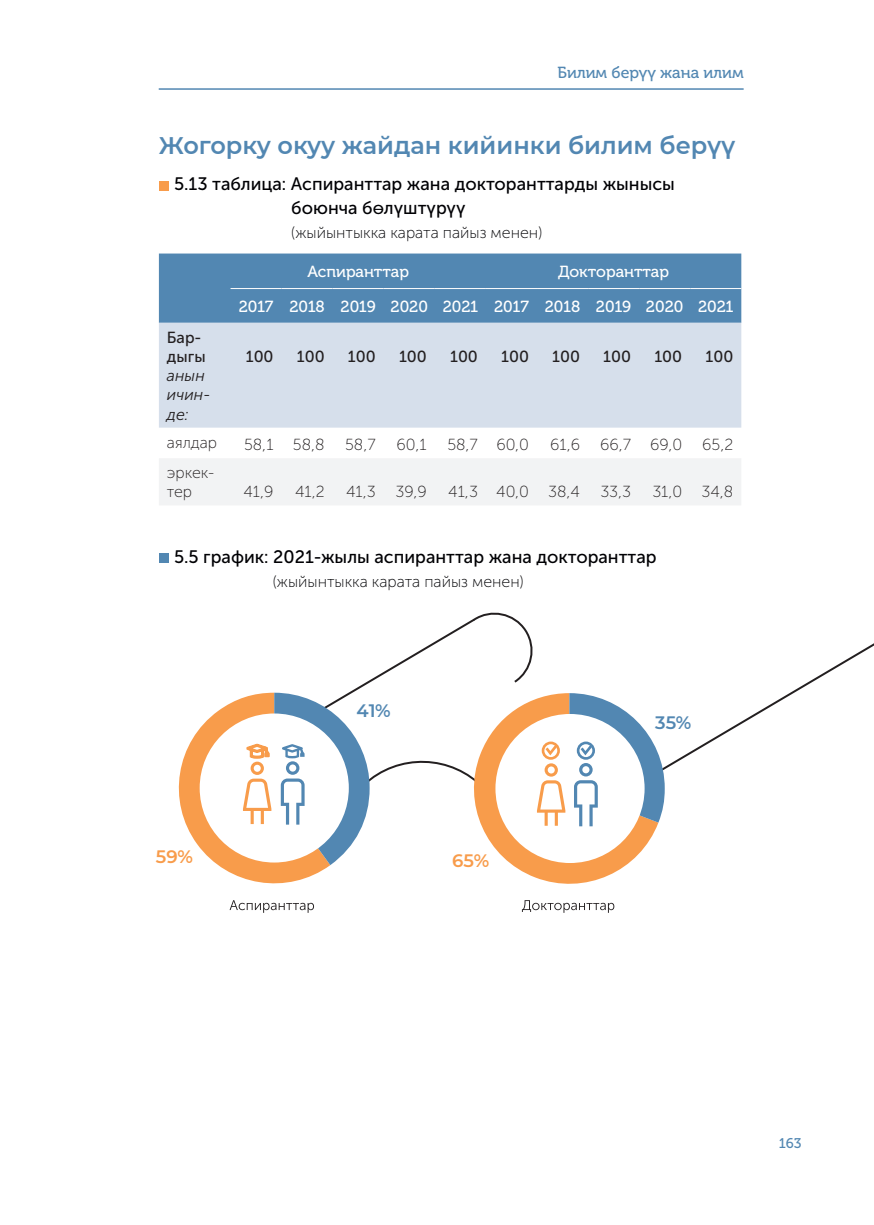
<style>
.page{position:relative;width:874px;height:1225px;background:#fff}
.page>*{position:absolute;margin:0;border:0;box-sizing:border-box;transform-origin:0 0}
.t1{font:600 24px "Montserrat";color:#5287b2}
.t2{font:18px "Museo Sans Cyrl 500";color:#010104}
.t3{font:600 18px "Montserrat";color:#5287b2}
.t4{font:600 18px "Montserrat";color:#f89c4b}
.t5{font:16px/19.2px "Museo Sans Cyrl 100";color:#231f20}
.t6{font:16px "Museo Cyrl 500";color:#fff}
.t7{font:16px "Museo Sans Cyrl 100";color:#010104}
.t8{font:16px/19.2px "Museo Sans Cyrl 500";color:#231f20}
.t9{font:16px "Museo Cyrl 500";color:#5287b2}
.t10{font:italic 16px/19.2px "Museo Sans Cyrl 300";color:#231f20}
.t11{font:14px "Museo Cyrl 500";color:#5287b2}
</style>
<div class="page">
<hr style="left:159px;top:88px;width:584px;height:2px;background:#5287b2">
<div style="left:159px;top:553px;width:9px;height:9px;background:#5287b2"></div>
<div style="left:159px;top:181px;width:9px;height:9px;background:#f89c4b"></div>
<div style="left:159px;top:253px;width:582px;height:70px;background:#5287b2"></div>
<div style="left:159px;top:323px;width:582px;height:104px;background:#d6dfeb"></div>
<div style="left:159px;top:459px;width:582px;height:46px;background:#f2f3f4"></div>
<hr style="left:230px;top:288px;width:51px;height:1px;background:#fff">
<hr style="left:281px;top:288px;width:51px;height:1px;background:#fff">
<hr style="left:332px;top:288px;width:51px;height:1px;background:#fff">
<hr style="left:383px;top:288px;width:51px;height:1px;background:#fff">
<hr style="left:434px;top:288px;width:51px;height:1px;background:#fff">
<hr style="left:485px;top:288px;width:51px;height:1px;background:#fff">
<hr style="left:536px;top:288px;width:51px;height:1px;background:#fff">
<hr style="left:587px;top:288px;width:51px;height:1px;background:#fff">
<hr style="left:638px;top:288px;width:52px;height:1px;background:#fff">
<hr style="left:690px;top:288px;width:51px;height:1px;background:#fff">
<svg style="left:350px;top:612px;width:523px;height:189px"></svg>
<svg style="left:178px;top:692px;width:191px;height:221px"></svg>
<svg style="left:461px;top:693px;width:203px;height:220px"></svg>
<p class="t9" style="left:557px;top:64px;width:187px">Билим берүү жана илим</p>
<p class="t1" style="left:159px;top:129px;width:577px">Жогорку окуу жайдан кийинки билим берүү</p>
<p class="t2" style="left:174px;top:174px;width:502px">5.13 таблица: Аспиранттар жана докторанттарды жынысы</p>
<p class="t2" style="left:291px;top:198px;width:176px">боюнча бөлүштүрүү</p>
<p class="t7" style="left:291px;top:224px;width:252px">(жыйынтыкка карата пайыз менен)</p>
<p class="t6" style="left:307px;top:263px;width:103px">Аспиранттар</p>
<p class="t6" style="left:558px;top:263px;width:112px">Докторанттар</p>
<p class="t6" style="left:239px;top:297px;width:36px">2017</p>
<p class="t6" style="left:289px;top:297px;width:37px">2018</p>
<p class="t6" style="left:340px;top:297px;width:37px">2019</p>
<p class="t6" style="left:390px;top:297px;width:39px">2020</p>
<p class="t6" style="left:442px;top:297px;width:37px">2021</p>
<p class="t6" style="left:494px;top:297px;width:36px">2017</p>
<p class="t6" style="left:544px;top:297px;width:37px">2018</p>
<p class="t6" style="left:595px;top:297px;width:37px">2019</p>
<p class="t6" style="left:645px;top:297px;width:39px">2020</p>
<p class="t6" style="left:697px;top:297px;width:37px">2021</p>
<p class="t8" style="left:167px;top:328px;width:40px">Бар&shy;дыгы</p>
<p class="t10" style="left:167px;top:366px;width:45px">анын ичин&shy;де:</p>
<p class="t8" style="left:246px;top:347px;width:29px">100</p>
<p class="t8" style="left:297px;top:347px;width:29px">100</p>
<p class="t8" style="left:348px;top:347px;width:29px">100</p>
<p class="t8" style="left:399px;top:347px;width:29px">100</p>
<p class="t8" style="left:450px;top:347px;width:29px">100</p>
<p class="t8" style="left:501px;top:347px;width:29px">100</p>
<p class="t8" style="left:552px;top:347px;width:29px">100</p>
<p class="t8" style="left:603px;top:347px;width:29px">100</p>
<p class="t8" style="left:654px;top:347px;width:29px">100</p>
<p class="t8" style="left:705px;top:347px;width:29px">100</p>
<p class="t5" style="left:167px;top:433px;width:52px">аялдар</p>
<p class="t5" style="left:244px;top:435px;width:31px">58,1</p>
<p class="t5" style="left:293px;top:435px;width:33px">58,8</p>
<p class="t5" style="left:345px;top:435px;width:32px">58,7</p>
<p class="t5" style="left:396px;top:435px;width:32px">60,1</p>
<p class="t5" style="left:447px;top:435px;width:32px">58,7</p>
<p class="t5" style="left:496px;top:435px;width:34px">60,0</p>
<p class="t5" style="left:550px;top:435px;width:31px">61,6</p>
<p class="t5" style="left:600px;top:435px;width:32px">66,7</p>
<p class="t5" style="left:650px;top:435px;width:33px">69,0</p>
<p class="t5" style="left:702px;top:435px;width:33px">65,2</p>
<p class="t5" style="left:167px;top:463px;width:49px">эркек&shy;тер</p>
<p class="t5" style="left:243px;top:482px;width:32px">41,9</p>
<p class="t5" style="left:295px;top:482px;width:31px">41,2</p>
<p class="t5" style="left:346px;top:482px;width:31px">41,3</p>
<p class="t5" style="left:395px;top:482px;width:33px">39,9</p>
<p class="t5" style="left:448px;top:482px;width:31px">41,3</p>
<p class="t5" style="left:496px;top:482px;width:34px">40,0</p>
<p class="t5" style="left:548px;top:482px;width:33px">38,4</p>
<p class="t5" style="left:600px;top:482px;width:32px">33,3</p>
<p class="t5" style="left:652px;top:482px;width:31px">31,0</p>
<p class="t5" style="left:701px;top:482px;width:33px">34,8</p>
<p class="t2" style="left:174px;top:546px;width:484px">5.5 график: 2021-жылы аспиранттар жана докторанттар</p>
<p class="t7" style="left:272px;top:572px;width:252px">(жыйынтыкка карата пайыз менен)</p>
<p class="t4" style="left:156px;top:843px;width:39px">59%</p>
<p class="t3" style="left:356px;top:698px;width:36px">41%</p>
<p class="t4" style="left:452px;top:848px;width:39px">65%</p>
<p class="t3" style="left:655px;top:709px;width:38px">35%</p>
<p class="t11" style="left:778px;top:1135px;width:24px">163</p>
</div>
